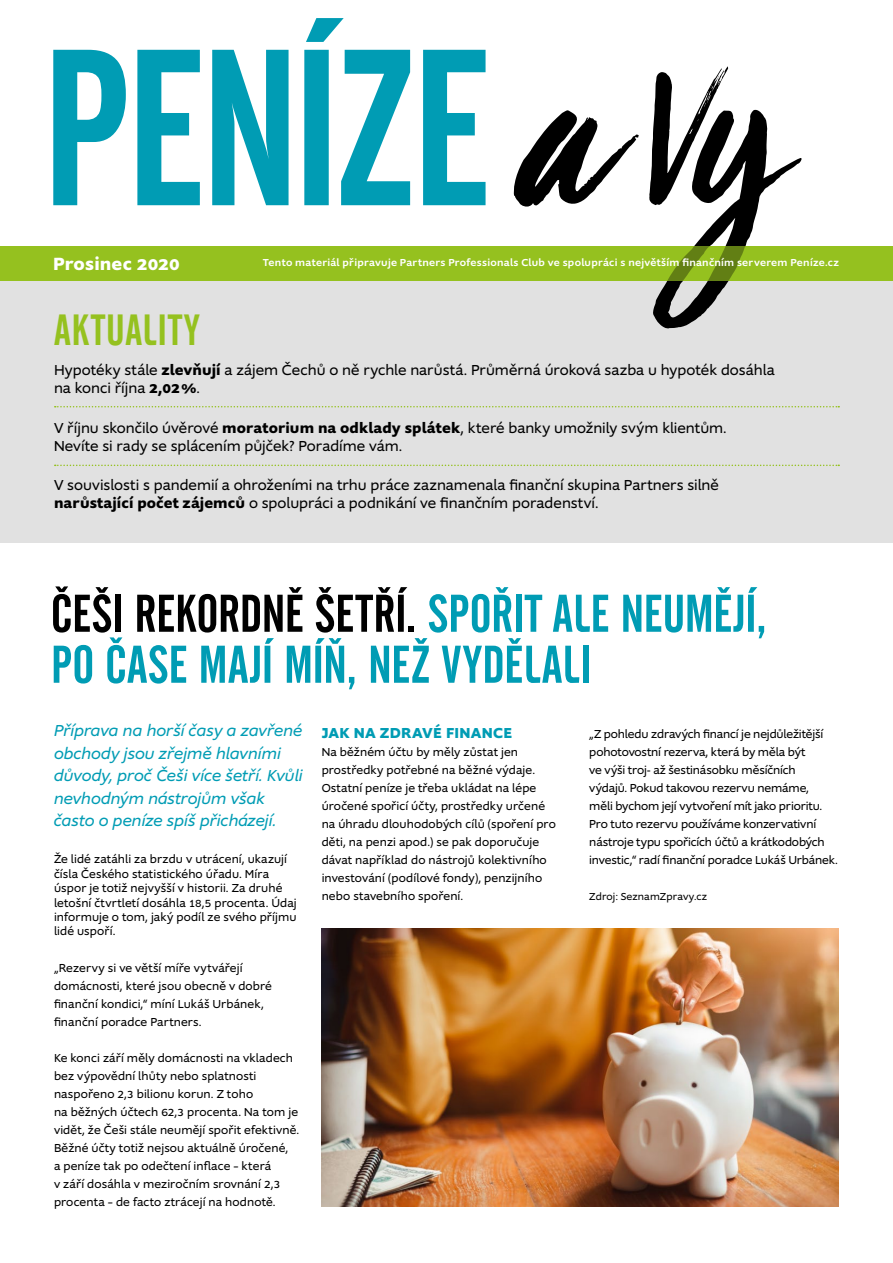
<style>
.page{position:relative;width:893px;height:1263px;background:#fff}
.page>*{position:absolute;margin:0;border:0;box-sizing:border-box;transform-origin:0 0}
.t1{font:52.5px/51px "cafeta";color:#009cb4}
.t2{font:43.35px "cafeta";letter-spacing:.02em;color:#95c11f}
.t3{font:700 18.3px "Supra";letter-spacing:.01em;color:#fff}
.t4{font:italic 16.5px/22.5px "Supra";color:#009cb4}
.t5{font:15px/18px "Supra";color:#000}
.t6{font:700 15px "Supra";letter-spacing:.02em;color:#009cb4}
.t7{font:12px/18px "Supra";letter-spacing:.01em;color:#000}
.t8{font:12px/18px "Supra";letter-spacing:-.01em;color:#000}
.t9{font:500 10.5px "Supra";letter-spacing:.025em;color:#fff}
.t10{font:10.5px "Supra";letter-spacing:.015em;color:#000}
.s1{font-weight:700}
.s2{color:#000}
</style>
<div class="page">
<div style="left:0;top:281px;width:893px;height:262px;background:#e1e1e1"></div>
<svg style="left:53px;top:18px;width:433px;height:187px"></svg>
<svg style="left:55px;top:406px;width:784px;height:1px"></svg>
<svg style="left:55px;top:465px;width:784px;height:1px"></svg>
<svg style="left:513px;top:67px;width:289px;height:262px"></svg>
<div style="left:1px;top:246px;width:892px;height:35px;background:#95c11f"></div>
<svg style="left:667px;top:246px;width:79px;height:35px"></svg>
<img style="left:322px;top:928px;width:517px;height:279px">
<h3 class="t3" style="left:53px;top:251px;width:128px">Prosinec 2020</h3>
<p class="t9" style="left:263px;top:256px;width:577px">Tento materiál připravuje Partners Professionals Club ve spolupráci s největším finančním serverem Peníze.cz</p>
<h2 class="t2" style="left:54px;top:306px;width:147px">AKTUALITY</h2>
<p class="t5" style="left:54px;top:361px;width:722px">Hypotéky stále <span class="s1">zlevňují</span> a zájem Čechů o ně rychle narůstá. Průměrná úroková sazba u hypoték dosáhla na konci října <span class="s1">2,02%</span>.</p>
<p class="t5" style="left:54px;top:418px;width:674px">V říjnu skončilo úvěrové <span class="s1">moratorium na odklady splátek</span>, které banky umožnily svým klientům.<br>Nevíte si rady se splácením půjček? Poradíme vám.</p>
<p class="t5" style="left:54px;top:476px;width:666px">V souvislosti s pandemií a ohroženími na trhu práce zaznamenala finanční skupina Partners silně <span class="s1">narůstající počet zájemců</span> o spolupráci a podnikání ve finančním poradenství.</p>
<h1 class="t1" style="left:51px;top:589px;width:718px"><span class="s2">ČEŠI REKORDNĚ ŠETŘÍ.</span> SPOŘIT ALE NEUMĚJÍ,<br>PO ČASE MAJÍ MÍŇ, NEŽ VYDĚLALI</h1>
<h3 class="t4" style="left:54px;top:719px;width:250px">Příprava na horší časy a zavřené obchody jsou zřejmě hlavními důvody, proč Češi více šetří. Kvůli nevhodným nástrojům však často o peníze spíš přicházejí.</h3>
<p class="t7" style="left:54px;top:852px;width:244px;line-height:14.4px">Že lidé zatáhli za brzdu v utrácení, ukazují čísla Českého statistického úřadu. Míra úspor je totiž nejvyšší v historii. Za druhé letošní čtvrtletí dosáhla 18,5 procenta. Údaj informuje o tom, jaký podíl ze svého příjmu lidé uspoří.</p>
<p class="t7" style="left:54px;top:959px;width:219px">„Rezervy si ve větší míře vytvářejí domácnosti, které jsou obecně v dobré finanční kondici,“ míní Lukáš Urbánek, finanční poradce Partners.</p>
<p class="t7" style="left:54px;top:1049px;width:247px">Ke konci září měly domácnosti na vkladech bez výpovědní lhůty nebo splatnosti naspořeno 2,3 bilionu korun. Z toho<br>na běžných účtech 62,3 procenta. Na tom je vidět, že Češi stále neumějí spořit efektivně.<br>Běžné účty totiž nejsou aktuálně úročené,<br>a peníze tak po odečtení inflace – která<br>v září dosáhla v meziročním srovnání 2,3 procenta – de facto ztrácejí na hodnotě.</p>
<p class="t6" style="left:322px;top:722px;width:192px">JAK NA ZDRAVÉ FINANCE</p>
<p class="t7" style="left:322px;top:743px;width:236px">Na běžném účtu by měly zůstat jen prostředky potřebné na běžné výdaje.<br>Ostatní peníze je třeba ukládat na lépe úročené spořicí účty, prostředky určené na úhradu dlouhodobých cílů (spoření pro děti, na penzi apod.) se pak doporučuje dávat například do nástrojů kolektivního investování (podílové fondy), penzijního nebo stavebního spoření.</p>
<p class="t8" style="left:589px;top:725px;width:250px">„Z pohledu zdravých financí je nejdůležitější pohotovostní rezerva, která by měla být<br>ve výši troj- až šestinásobku měsíčních<br>výdajů. Pokud takovou rezervu nemáme,<br>měli bychom její vytvoření mít jako prioritu.<br>Pro tuto rezervu používáme konzervativní nástroje typu spořicích účtů a krátkodobých investic,“ radí finanční poradce Lukáš Urbánek.</p>
<p class="t10" style="left:589px;top:890px;width:119px">Zdroj: SeznamZpravy.cz</p>
</div>
